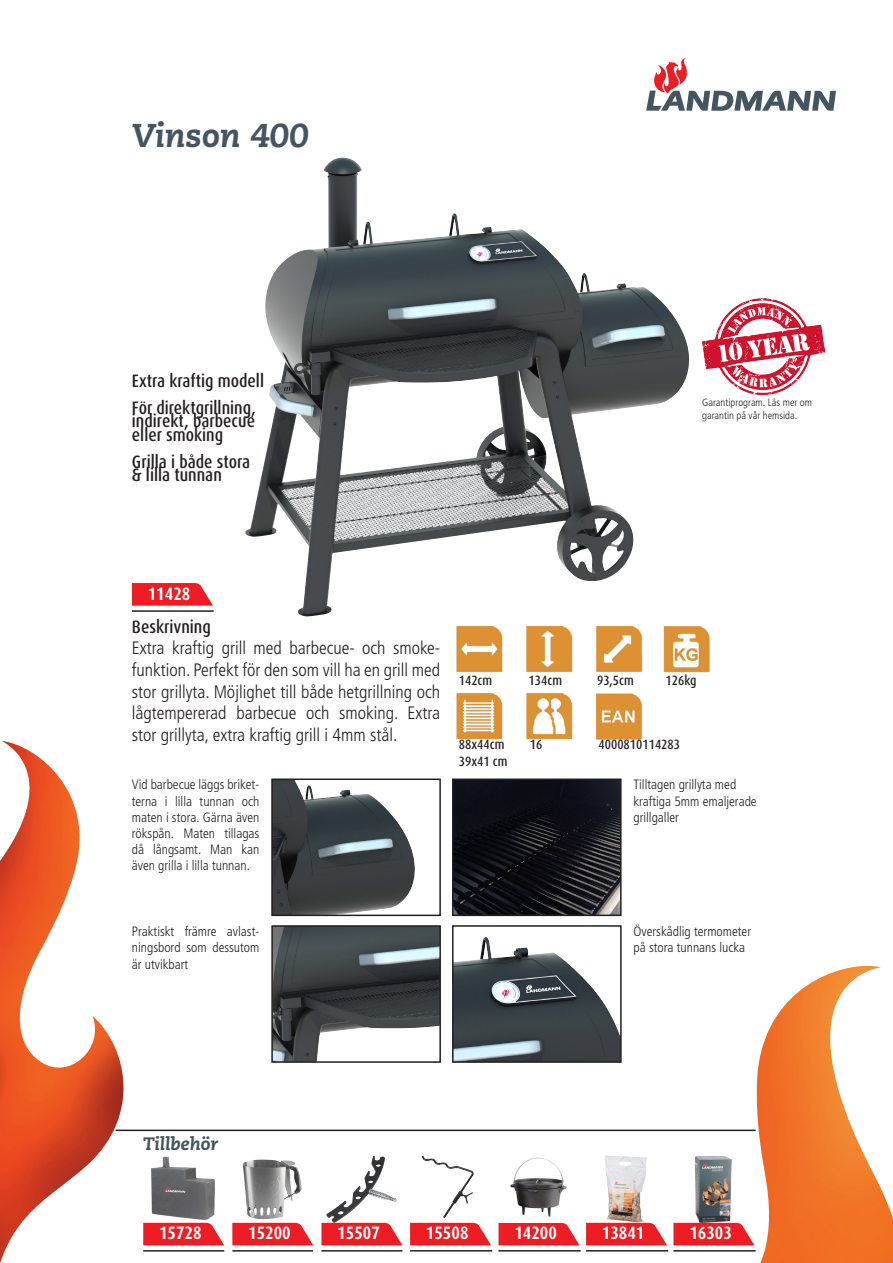
<style>
.page{position:relative;width:893px;height:1263px;background:#fff}
.page>*{position:absolute;margin:0;border:0;box-sizing:border-box;transform-origin:0 0}
.t1{font:italic 800 33px "Caecilia LT Std";color:#455560}
.t2{font:300 condensed 18px/21.6px "Frutiger LT";color:#231f20;text-align:justify}
.t3{font:500 condensed 18px "Dax OT";color:#231f20}
.t4{font:700 condensed 18px "Dax OT";color:#fff}
.t5{font:italic 800 18px "Caecilia LT Std";color:#455560}
.t6{font:300 condensed 13.5px/16.2px "Frutiger";color:#231f20;text-align:justify}
.t7{font:500 condensed 13.5px "Dax OT";color:#231f20}
.t8{font:300 condensed 10.5px "Frutiger";color:#231f20}
</style>
<div class="page">
<img style="left:0;top:741px;width:141px;height:522px">
<img style="left:755px;top:966px;width:138px;height:297px">
<img style="left:274px;top:781px;width:141px;height:132px">
<div style="left:271px;top:778px;width:170px;height:138px;border:2px solid #231f20"></div>
<img style="left:455px;top:781px;width:164px;height:132px">
<div style="left:452px;top:778px;width:170px;height:138px;border:2px solid #231f20"></div>
<img style="left:274px;top:928px;width:164px;height:132px">
<div style="left:271px;top:925px;width:170px;height:138px;border:2px solid #231f20"></div>
<img style="left:455px;top:937px;width:164px;height:123px">
<div style="left:452px;top:925px;width:170px;height:138px;border:2px solid #231f20"></div>
<svg style="left:646px;top:58px;width:190px;height:53px"></svg>
<svg style="left:132px;top:583px;width:81px;height:23px;background:#ef3439"></svg>
<hr style="left:132px;top:610px;width:82px;height:2px;background:#231f20">
<div style="left:119px;top:1140px;width:637px;height:123px;background:#fff"></div>
<img style="left:422px;top:1156px;width:51px;height:62px">
<img style="left:326px;top:1156px;width:68px;height:67px">
<img style="left:243px;top:1159px;width:59px;height:60px">
<img style="left:145px;top:1156px;width:70px;height:67px">
<img style="left:456px;top:625px;width:254px;height:115px">
<hr style="left:116px;top:1129px;width:640px;height:2px;background:#231f20">
<svg style="left:143px;top:1223px;width:81px;height:22px;background:#ef3036"></svg>
<hr style="left:143px;top:1250px;width:81px;height:1px;background:#231f20">
<svg style="left:232px;top:1223px;width:81px;height:22px;background:#ef3036"></svg>
<hr style="left:232px;top:1250px;width:81px;height:1px;background:#231f20">
<svg style="left:321px;top:1223px;width:81px;height:22px;background:#ef3036"></svg>
<hr style="left:321px;top:1250px;width:81px;height:1px;background:#231f20">
<svg style="left:410px;top:1223px;width:81px;height:22px;background:#ef3036"></svg>
<hr style="left:410px;top:1250px;width:82px;height:1px;background:#231f20">
<svg style="left:498px;top:1223px;width:81px;height:22px;background:#ef3036"></svg>
<hr style="left:498px;top:1250px;width:83px;height:1px;background:#231f20">
<img style="left:510px;top:1157px;width:57px;height:60px">
<svg style="left:586px;top:1223px;width:81px;height:22px;background:#ef3036"></svg>
<hr style="left:586px;top:1250px;width:82px;height:1px;background:#231f20">
<img style="left:605px;top:1162px;width:41px;height:60px">
<svg style="left:673px;top:1223px;width:81px;height:22px;background:#ef3036"></svg>
<hr style="left:673px;top:1250px;width:83px;height:1px;background:#231f20">
<img style="left:695px;top:1156px;width:37px;height:67px">
<img style="left:245px;top:159px;width:444px;height:458px">
<img style="left:702px;top:299px;width:122px;height:96px">
<p class="t1" style="left:132px;top:115px;width:179px">Vinson 400</p>
<p class="t3" style="left:132px;top:369px;width:134px">Extra kraftig modell</p>
<p class="t3" style="left:132px;top:396px;width:125px">För direktgrillning,</p>
<p class="t3" style="left:132px;top:409px;width:125px">indirekt, barbecue</p>
<p class="t3" style="left:132px;top:423px;width:93px">eller smoking</p>
<p class="t3" style="left:132px;top:450px;width:120px">Grilla i både stora</p>
<p class="t3" style="left:132px;top:463px;width:91px">&amp; lilla tunnan</p>
<p class="t4" style="left:148px;top:582px;width:44px">11428</p>
<p class="t8" style="left:702px;top:397px;width:111px">Garantiprogram. Läs mer om</p>
<p class="t8" style="left:702px;top:409px;width:97px">garantin på vår hemsida.</p>
<p class="t3" style="left:132px;top:615px;width:80px">Beskrivning</p>
<p class="t2" style="left:132px;top:638px;width:310px">Extra kraftig grill med barbecue- och smoke&shy;funktion. Perfekt för den som vill ha en grill med stor grillyta. Möjlighet till både hetgrillning och lågtempererad barbecue och smoking. Extra stor grillyta, extra kraftig grill i 4mm stål.</p>
<p class="t6" style="left:132px;top:777px;width:129px">Vid barbecue läggs briket&shy;terna i lilla tunnan och maten i stora. Gärna även rökspån. Maten tillagas då långsamt. Man kan även grilla i lilla tunnan.</p>
<p class="t6" style="left:633px;top:777px;width:125px;text-align:left">Tilltagen grillyta med kraftiga 5mm emaljerade grillgaller</p>
<p class="t7" style="left:459px;top:671px;width:35px">142cm</p>
<p class="t7" style="left:529px;top:671px;width:35px">134cm</p>
<p class="t7" style="left:597px;top:671px;width:38px">93,5cm</p>
<p class="t7" style="left:666px;top:671px;width:32px">126kg</p>
<p class="t7" style="left:459px;top:736px;width:47px">88x44cm</p>
<p class="t7" style="left:530px;top:736px;width:14px">16</p>
<p class="t7" style="left:598px;top:736px;width:83px">4000810114283</p>
<p class="t7" style="left:459px;top:752px;width:50px">39x41 cm</p>
<p class="t6" style="left:132px;top:923px;width:129px">Praktiskt främre avlast&shy;ningsbord som dessutom är utvikbart</p>
<p class="t6" style="left:633px;top:923px;width:119px">Överskådlig termometer på stora tunnans lucka</p>
<p class="t5" style="left:143px;top:1133px;width:77px">Tillbehör</p>
<p class="t4" style="left:159px;top:1222px;width:44px">15728</p>
<p class="t4" style="left:248px;top:1222px;width:44px">15200</p>
<p class="t4" style="left:337px;top:1222px;width:44px">15507</p>
<p class="t4" style="left:426px;top:1222px;width:44px">15508</p>
<p class="t4" style="left:514px;top:1222px;width:44px">14200</p>
<p class="t4" style="left:602px;top:1222px;width:44px">13841</p>
<p class="t4" style="left:689px;top:1222px;width:44px">16303</p>
</div>
